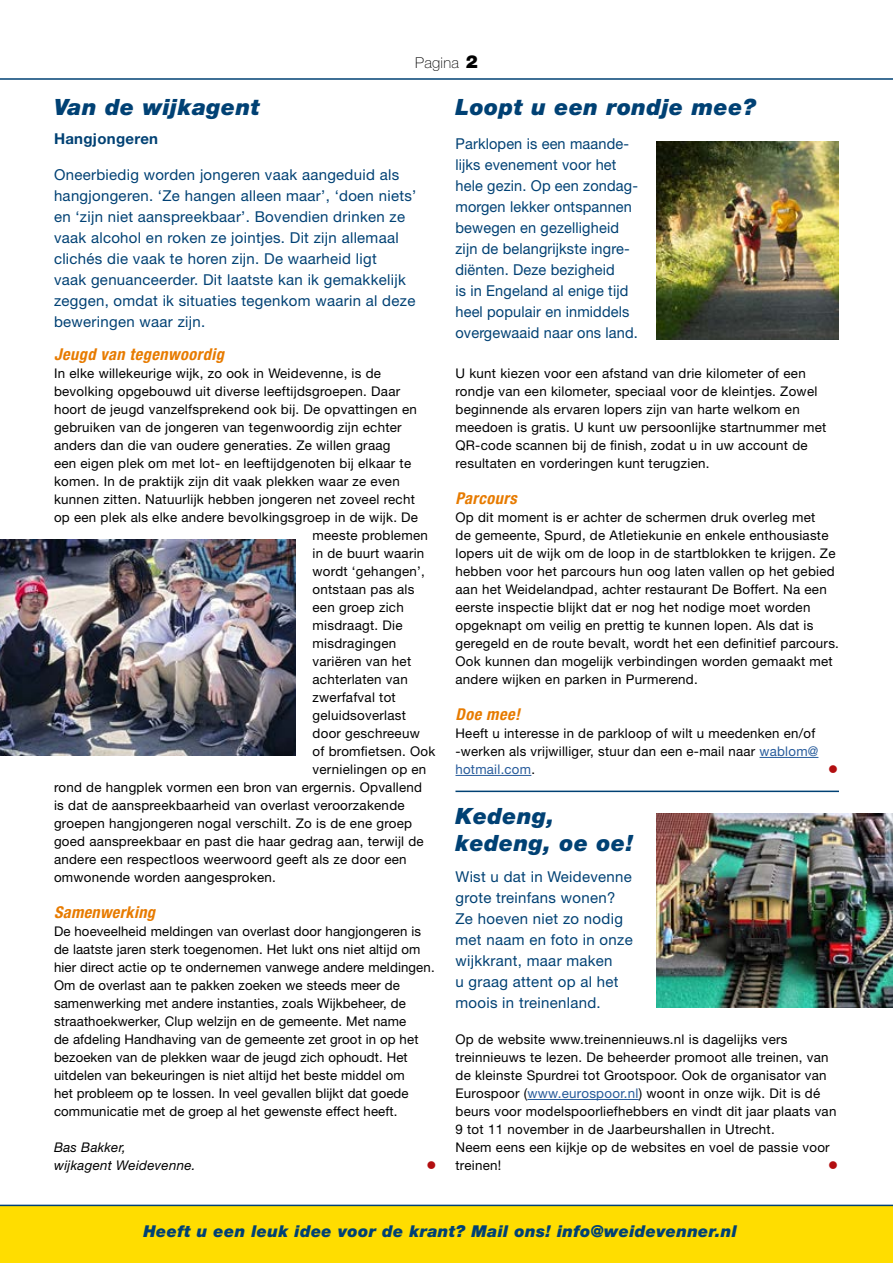
<style>
.page{position:relative;width:893px;height:1263px;background:#fff}
.page>*{position:absolute;margin:0;border:0;box-sizing:border-box;transform-origin:0 0}
.H1__Kop{font:italic 900 22.5px "Helvetica Neue";letter-spacing:.02em;color:#004174}
.t1{font:italic 900 16.35px "Helvetica Neue";letter-spacing:.02em;color:#004174}
.H2__Subkop{font:italic 700 condensed 16.35px "Helvetica Neue";letter-spacing:.03em;color:#e77b00}
.H__Introtekst{font:15px/21px "Helvetica Neue";letter-spacing:.02em;color:#004174}
.H__Introtekst-2{font:700 15px "Helvetica Neue";letter-spacing:.02em;color:#004174}
.t2{font:100 15px "Helvetica Neue";letter-spacing:.02em;color:#000}
.P__Tekst_plat{font:13.35px/18px "Helvetica Neue";letter-spacing:.02em;color:#000}
.P__Tekst_plat-2{font:italic 13.35px "Helvetica Neue";letter-spacing:.02em;color:#000}
.P__Tekst_plat-3{font:13.35px "Wingdings";color:#b20e10}
.s1{font-weight:900;font-size:18px}
.s2{color:#275b9b}
</style>
<div class="page">
<hr style="left:0;top:78px;width:893px;height:2px;background:#004174">
<div style="left:0;top:1206px;width:893px;height:57px;background:#fd0"></div>
<hr style="left:0;top:1205px;width:893px;height:1px;background:#004174">
<img style="left:0;top:539px;width:296px;height:217px">
<hr style="left:759px;top:757px;width:59px;height:1px;background:#275b9b">
<hr style="left:455px;top:775px;width:76px;height:1px;background:#275b9b">
<hr style="left:455px;top:791px;width:384px;height:1px;background:#004174">
<hr style="left:527px;top:1099px;width:112px;height:1px;background:#275b9b">
<img style="left:656px;top:141px;width:183px;height:198px">
<img style="left:656px;top:814px;width:237px;height:193px">
<p class="t2" style="left:415px;top:54px;width:64px">Pagina <span class="s1">2</span></p>
<h1 class="H1__Kop" style="left:54px;top:93px;width:207px">Van de wijkagent</h1>
<p class="H__Introtekst-2" style="left:54px;top:129px;width:106px">Hangjongeren</p>
<p class="H__Introtekst" style="left:54px;top:164px;width:364px">Oneerbiedig worden jongeren vaak aangeduid als hangjongeren. ‘Ze hangen alleen maar’, ‘doen niets’ en ‘zijn niet aanspreekbaar’. Bovendien drinken ze vaak alcohol en roken ze jointjes. Dit zijn allemaal clichés die vaak te horen zijn. De waarheid ligt<br>vaak genuanceerder. Dit laatste kan ik gemakkelijk zeggen, omdat ik situaties tegenkom waarin al deze beweringen waar zijn.</p>
<h2 class="H2__Subkop" style="left:54px;top:344px;width:172px">Jeugd van tegenwoordig</h2>
<p class="P__Tekst_plat" style="left:54px;top:364px;width:329px">In elke willekeurige wijk, zo ook in Weidevenne, is de</p>
<p class="P__Tekst_plat" style="left:54px;top:382px;width:348px">bevolking opgebouwd uit diverse leeftijdsgroepen. Daar</p>
<p class="P__Tekst_plat" style="left:54px;top:400px;width:364px">hoort de jeugd vanzelfsprekend ook bij. De opvattingen en</p>
<p class="P__Tekst_plat" style="left:54px;top:418px;width:349px">gebruiken van de jongeren van tegenwoordig zijn echter</p>
<p class="P__Tekst_plat" style="left:54px;top:436px;width:338px">anders dan die van oudere generaties. Ze willen graag</p>
<p class="P__Tekst_plat" style="left:54px;top:454px;width:359px">een eigen plek om met lot- en leeftijdgenoten bij elkaar te</p>
<p class="P__Tekst_plat" style="left:54px;top:472px;width:347px">komen. In de praktijk zijn dit vaak plekken waar ze even</p>
<p class="P__Tekst_plat" style="left:54px;top:490px;width:362px">kunnen zitten. Natuurlijk hebben jongeren net zoveel recht</p>
<p class="P__Tekst_plat" style="left:54px;top:508px;width:366px">op een plek als elke andere bevolkingsgroep in de wijk. De</p>
<p class="P__Tekst_plat" style="left:313px;top:526px;width:117px">meeste problemen</p>
<p class="P__Tekst_plat" style="left:313px;top:544px;width:113px">in de buurt waarin</p>
<p class="P__Tekst_plat" style="left:313px;top:562px;width:114px">wordt ‘gehangen’,</p>
<p class="P__Tekst_plat" style="left:313px;top:580px;width:103px">ontstaan pas als</p>
<p class="P__Tekst_plat" style="left:313px;top:598px;width:93px">een groep zich</p>
<p class="P__Tekst_plat" style="left:313px;top:616px;width:92px">misdraagt. Die</p>
<p class="P__Tekst_plat" style="left:313px;top:634px;width:85px">misdragingen</p>
<p class="P__Tekst_plat" style="left:313px;top:652px;width:100px">variëren van het</p>
<p class="P__Tekst_plat" style="left:313px;top:670px;width:97px">achterlaten van</p>
<p class="P__Tekst_plat" style="left:313px;top:688px;width:85px">zwerfafval tot</p>
<p class="P__Tekst_plat" style="left:313px;top:706px;width:95px">geluidsoverlast</p>
<p class="P__Tekst_plat" style="left:313px;top:724px;width:109px">door geschreeuw</p>
<p class="P__Tekst_plat" style="left:313px;top:742px;width:124px">of bromfietsen. Ook</p>
<p class="P__Tekst_plat" style="left:313px;top:760px;width:115px">vernielingen op en</p>
<p class="P__Tekst_plat" style="left:54px;top:778px;width:370px">rond de hangplek vormen een bron van ergernis. Opvallend</p>
<p class="P__Tekst_plat" style="left:54px;top:796px;width:352px">is dat de aanspreekbaarheid van overlast veroorzakende</p>
<p class="P__Tekst_plat" style="left:54px;top:814px;width:360px">groepen hangjongeren nogal verschilt. Zo is de ene groep</p>
<p class="P__Tekst_plat" style="left:54px;top:832px;width:371px">goed aanspreekbaar en past die haar gedrag aan, terwijl de</p>
<p class="P__Tekst_plat" style="left:54px;top:850px;width:354px">andere een respectloos weerwoord geeft als ze door een</p>
<p class="P__Tekst_plat" style="left:54px;top:868px;width:223px">omwonende worden aangesproken.</p>
<h2 class="H2__Subkop" style="left:54px;top:902px;width:103px">Samenwerking</h2>
<p class="P__Tekst_plat" style="left:54px;top:922px;width:382px">De hoeveelheid meldingen van overlast door hangjongeren is de laatste jaren sterk toegenomen. Het lukt ons niet altijd om hier direct actie op te ondernemen vanwege andere meldingen.<br>Om de overlast aan te pakken zoeken we steeds meer de samenwerking met andere instanties, zoals Wijkbeheer, de straathoekwerker, Clup welzijn en de gemeente. Met name<br>de afdeling Handhaving van de gemeente zet groot in op het bezoeken van de plekken waar de jeugd zich ophoudt. Het uitdelen van bekeuringen is niet altijd het beste middel om<br>het probleem op te lossen. In veel gevallen blijkt dat goede communicatie met de groep al het gewenste effect heeft.</p>
<p class="P__Tekst_plat-2" style="left:54px;top:1139px;width:73px">Bas Bakker,</p>
<p class="P__Tekst_plat-2" style="left:54px;top:1157px;width:143px">wijkagent Weidevenne.</p>
<p class="P__Tekst_plat-3" style="left:427px;top:1158px;width:11px">●</p>
<h1 class="H1__Kop" style="left:455px;top:93px;width:302px">Loopt u een rondje mee?</h1>
<p class="H__Introtekst" style="left:455px;top:132px;width:184px">Parklopen is een maande&shy;lijks evenement voor het hele gezin. Op een zondag&shy;morgen lekker ontspannen bewegen en gezelligheid zijn de belangrijkste ingre&shy;diënten. Deze bezigheid<br>is in Engeland al enige tijd heel populair en inmiddels overgewaaid naar ons land.</p>
<p class="P__Tekst_plat" style="left:455px;top:364px;width:372px">U kunt kiezen voor een afstand van drie kilometer of een rondje van een kilometer, speciaal voor de kleintjes. Zowel beginnende als ervaren lopers zijn van harte welkom en meedoen is gratis. U kunt uw persoonlijke startnummer met QR-code scannen bij de finish, zodat u in uw account de resultaten en vorderingen kunt terugzien.</p>
<h2 class="H2__Subkop" style="left:455px;top:488px;width:63px">Parcours</h2>
<p class="P__Tekst_plat" style="left:455px;top:508px;width:385px">Op dit moment is er achter de schermen druk overleg met<br>de gemeente, Spurd, de Atletiekunie en enkele enthousiaste lopers uit de wijk om de loop in de startblokken te krijgen. Ze hebben voor het parcours hun oog laten vallen op het gebied aan het Weidelandpad, achter restaurant De Boffert. Na een eerste inspectie blijkt dat er nog het nodige moet worden opgeknapt om veilig en prettig te kunnen lopen. Als dat is geregeld en de route bevalt, wordt het een definitief parcours.<br>Ook kunnen dan mogelijk verbindingen worden gemaakt met andere wijken en parken in Purmerend.</p>
<h2 class="H2__Subkop" style="left:455px;top:704px;width:66px">Doe mee!</h2>
<p class="P__Tekst_plat" style="left:455px;top:724px;width:364px">Heeft u interesse in de parkloop of wilt u meedenken en/of -werken als vrijwilliger, stuur dan een e-mail naar <span class="s2">wablom@ hotmail.com</span>.</p>
<p class="P__Tekst_plat-3" style="left:828px;top:762px;width:11px">●</p>
<h1 class="H1__Kop" style="left:455px;top:802px;width:100px">Kedeng,</h1>
<h1 class="H1__Kop" style="left:455px;top:829px;width:179px">kedeng, oe oe!</h1>
<p class="H__Introtekst" style="left:455px;top:866px;width:179px">Wist u dat in Weidevenne grote treinfans wonen?<br>Ze hoeven niet zo nodig met naam en foto in onze wijkkrant, maar maken<br>u graag attent op al het moois in treinenland.</p>
<p class="P__Tekst_plat" style="left:455px;top:1030px;width:382px">Op de website www.treinennieuws.nl is dagelijks vers treinnieuws te lezen. De beheerder promoot alle treinen, van de kleinste Spurdrei tot Grootspoor. Ook de organisator van Eurospoor (<span class="s2">www.eurospoor.nl</span>) woont in onze wijk. Dit is dé beurs voor modelspoorliefhebbers en vindt dit jaar plaats van 9 tot 11 november in de Jaarbeurshallen in Utrecht.</p>
<p class="P__Tekst_plat" style="left:455px;top:1138px;width:376px">Neem eens een kijkje op de websites en voel de passie voor treinen!</p>
<p class="P__Tekst_plat-3" style="left:828px;top:1158px;width:11px">●</p>
<p class="t1" style="left:143px;top:1221px;width:595px">Heeft u een leuk idee voor de krant? Mail ons! info@weidevenner.nl</p>
</div>
